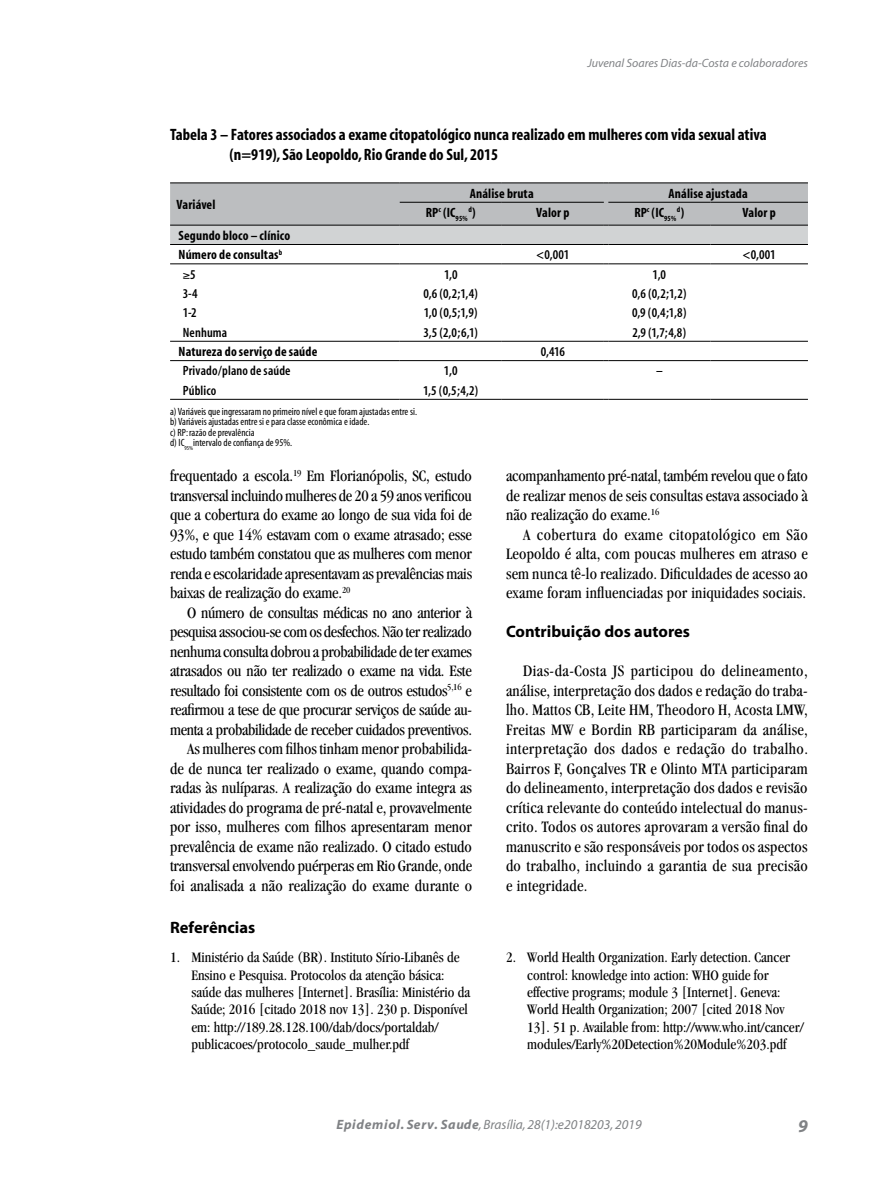
<style>
.page{position:relative;width:893px;height:1191px;background:#fff}
.page>*{position:absolute;margin:0;border:0;box-sizing:border-box;transform-origin:0 0}
.t1{font:italic 700 18px "Myriad";color:#808285}
.t2{font:condensed 16.5px/19.5px "Garamond";color:#000;text-align:justify}
.t3{font:700 condensed 16.5px/19.5px "Myriad";color:#000}
.t4{font:700 16.5px "Myriad";color:#000}
.t5{font:condensed 15px/17.2px "Garamond";color:#000}
.t6{font:600 condensed 13.5px "Myriad";letter-spacing:.01em;color:#000}
.t7{font:700 condensed 13.5px/19.4px "Myriad";letter-spacing:.01em;color:#000}
.t8{font:italic 13.5px "Myriad";color:#808285}
.t9{font:italic 12px "Myriad";color:#808285}
.t10{font:condensed 10.5px/10.5px "Myriad";color:#000}
.t11{font:700 condensed 7.8px "Myriad";color:#000}
.s1{font-size:13.5px}
.s2{font-weight:700}
</style>
<div class="page">
<svg style="left:170px;top:182px;width:638px;height:63px;background:#b8babc"></svg>
<hr style="left:608px;top:244px;width:102px;height:1px;background:#000">
<hr style="left:710px;top:244px;width:98px;height:1px;background:#000">
<hr style="left:170px;top:263px;width:230px;height:1px;background:#000">
<hr style="left:400px;top:263px;width:102px;height:1px;background:#000">
<hr style="left:502px;top:263px;width:102px;height:1px;background:#000">
<hr style="left:608px;top:263px;width:102px;height:1px;background:#000">
<hr style="left:710px;top:263px;width:98px;height:1px;background:#000">
<hr style="left:170px;top:341px;width:230px;height:1px;background:#000">
<hr style="left:400px;top:341px;width:102px;height:1px;background:#000">
<hr style="left:502px;top:341px;width:102px;height:1px;background:#000">
<hr style="left:608px;top:341px;width:102px;height:1px;background:#000">
<hr style="left:710px;top:341px;width:98px;height:1px;background:#000">
<hr style="left:170px;top:360px;width:230px;height:1px;background:#000">
<hr style="left:400px;top:360px;width:102px;height:1px;background:#000">
<hr style="left:502px;top:360px;width:102px;height:1px;background:#000">
<hr style="left:608px;top:360px;width:102px;height:1px;background:#000">
<hr style="left:710px;top:360px;width:98px;height:1px;background:#000">
<hr style="left:170px;top:399px;width:230px;height:1px;background:#000">
<hr style="left:400px;top:399px;width:102px;height:1px;background:#000">
<hr style="left:502px;top:399px;width:102px;height:1px;background:#000">
<hr style="left:608px;top:399px;width:102px;height:1px;background:#000">
<hr style="left:710px;top:399px;width:98px;height:1px;background:#000">
<p class="t9" style="left:587px;top:57px;width:222px">Juvenal Soares Dias-da-Costa e colaboradores</p>
<p class="t3" style="left:230px;top:125px;width:539px;text-indent:-60px">Tabela 3 – Fatores associados a exame citopatológico nunca realizado em mulheres com vida sexual ativa (n=919), São Leopoldo, Rio Grande do Sul, 2015</p>
<p class="t7" style="left:176px;top:195px;width:41px">Variável</p>
<p class="t7" style="left:470px;top:184px;width:65px">Análise bruta</p>
<p class="t7" style="left:669px;top:184px;width:81px">Análise ajustada</p>
<p class="t7" style="left:426px;top:203px;width:43px">RP<sup>c</sup> (IC<sub>95%</sub></p>
<p class="t11" style="left:468px;top:206px;width:9px">d<span class="s1">)</span></p>
<p class="t7" style="left:536px;top:203px;width:35px">Valor p</p>
<p class="t7" style="left:634px;top:203px;width:43px">RP<sup>c</sup> (IC<sub>95%</sub></p>
<p class="t11" style="left:677px;top:206px;width:9px">d<span class="s1">)</span></p>
<p class="t7" style="left:743px;top:203px;width:35px">Valor p</p>
<p class="t7" style="left:179px;top:226px;width:113px">Segundo bloco – clínico<br>Número de consultas<sup>b</sup></p>
<p class="t6" style="left:536px;top:248px;width:35px">&lt;0,001</p>
<p class="t6" style="left:743px;top:248px;width:35px">&lt;0,001</p>
<p class="t6" style="left:183px;top:267px;width:14px">≥5</p>
<p class="t6" style="left:444px;top:267px;width:15px">1,0</p>
<p class="t6" style="left:653px;top:267px;width:15px">1,0</p>
<p class="t6" style="left:183px;top:287px;width:16px">3-4</p>
<p class="t6" style="left:423px;top:287px;width:56px">0,6 (0,2;1,4)</p>
<p class="t6" style="left:632px;top:287px;width:56px">0,6 (0,2;1,2)</p>
<p class="t6" style="left:183px;top:306px;width:15px">1-2</p>
<p class="t6" style="left:424px;top:306px;width:55px">1,0 (0,5;1,9)</p>
<p class="t6" style="left:632px;top:306px;width:56px">0,9 (0,4;1,8)</p>
<p class="t6" style="left:183px;top:325px;width:46px">Nenhuma</p>
<p class="t6" style="left:423px;top:325px;width:56px">3,5 (2,0;6,1)</p>
<p class="t6" style="left:632px;top:325px;width:55px">2,9 (1,7;4,8)</p>
<p class="t7" style="left:179px;top:342px;width:140px">Natureza do serviço de saúde</p>
<p class="t6" style="left:541px;top:345px;width:26px">0,416</p>
<p class="t6" style="left:183px;top:364px;width:109px">Privado/plano de saúde</p>
<p class="t6" style="left:444px;top:364px;width:15px">1,0</p>
<p class="t6" style="left:656px;top:364px;width:8px">–</p>
<p class="t6" style="left:183px;top:383px;width:35px">Público</p>
<p class="t6" style="left:423px;top:383px;width:57px">1,5 (0,5;4,2)</p>
<p class="t10" style="left:170px;top:406px;width:248px">a) Variáveis que ingressaram no primeiro nível e que foram ajustadas entre si. b) Variáveis ajustadas entre si e para classe econômica e idade.<br>c) RP: razão de prevalência<br>d) IC<sub>95%</sub>intervalo de confiança de 95%.</p>
<p class="t2" style="left:170px;top:466px;width:304px">frequentado a escola.<sup>19</sup> Em Florianópolis, SC, estudo transversal incluindo mulheres de 20 a 59 anos verificou que a cobertura do exame ao longo de sua vida foi de 93%, e que 14% estavam com o exame atrasado; esse estudo também constatou que as mulheres com menor renda e escolaridade apresentavam as prevalências mais baixas de realização do exame.<sup>20</sup></p>
<p class="t2" style="left:170px;top:602px;width:304px;text-align:right">O número de consultas médicas no ano anterior à pesquisa associou-se com os desfechos. Não ter realizado nenhuma consulta dobrou a probabilidade de ter exames atrasados ou não ter realizado o exame na vida. Este resultado foi consistente com os de outros estudos<sup>5,16</sup> e reafirmou a tese de que procurar serviços de saúde au&shy;menta a probabilidade de receber cuidados preventivos.<br>As mulheres com filhos tinham menor probabilida&shy;de de nunca ter realizado o exame, quando compa&shy;radas às nulíparas. A realização do exame integra as atividades do programa de pré-natal e, provavelmente por isso, mulheres com filhos apresentaram menor prevalência de exame não realizado. O citado estudo transversal envolvendo puérperas em Rio Grande, onde foi analisada a não realização do exame durante o</p>
<p class="t2" style="left:506px;top:466px;width:303px">acompanhamento pré-natal, também revelou que o fato de realizar menos de seis consultas estava associado à não realização do exame.<sup>16</sup></p>
<p class="t2" style="left:506px;top:524px;width:303px;text-indent:17px">A cobertura do exame citopatológico em São Leopoldo é alta, com poucas mulheres em atraso e sem nunca tê-lo realizado. Dificuldades de acesso ao exame foram influenciadas por iniquidades sociais.</p>
<p class="t4" style="left:506px;top:623px;width:186px">Contribuição dos autores</p>
<p class="t2" style="left:506px;top:661px;width:304px;text-indent:17px">Dias-da-Costa JS participou do delineamento, análise, interpretação dos dados e redação do traba&shy;lho. Mattos CB, Leite HM, Theodoro H, Acosta LMW, Freitas MW e Bordin RB participaram da análise, interpretação dos dados e redação do trabalho.<br>Bairros F, Gonçalves TR e Olinto MTA participaram do delineamento, interpretação dos dados e revisão crítica relevante do conteúdo intelectual do manus&shy;crito. Todos os autores aprovaram a versão final do manuscrito e são responsáveis por todos os aspectos do trabalho, incluindo a garantia de sua precisão e integridade.</p>
<p class="t4" style="left:170px;top:919px;width:87px">Referências</p>
<p class="t5" style="left:191px;top:949px;width:281px;text-indent:-21px">1. Ministério da Saúde (BR). Instituto Sírio-Libanês de Ensino e Pesquisa. Protocolos da atenção básica: saúde das mulheres [Internet]. Brasília: Ministério da Saúde; 2016 [citado 2018 nov 13]. 230 p. Disponível em: http://189.28.128.100/dab/docs/portaldab/ publicacoes/protocolo_saude_mulher.pdf</p>
<p class="t5" style="left:527px;top:949px;width:278px;text-indent:-21px">2. World Health Organization. Early detection. Cancer control: knowledge into action: WHO guide for effective programs; module 3 [Internet]. Geneva:<br>World Health Organization; 2007 [cited 2018 Nov 13]. 51 p. Available from: http://www.who.int/cancer/ modules/Early%20Detection%20Module%203.pdf</p>
<p class="t8" style="left:336px;top:1117px;width:307px"><span class="s2">Epidemiol. Serv. Saude</span>, Brasília, 28(1):e2018203, 2019</p>
<p class="t1" style="left:798px;top:1116px;width:11px">9</p>
</div>
